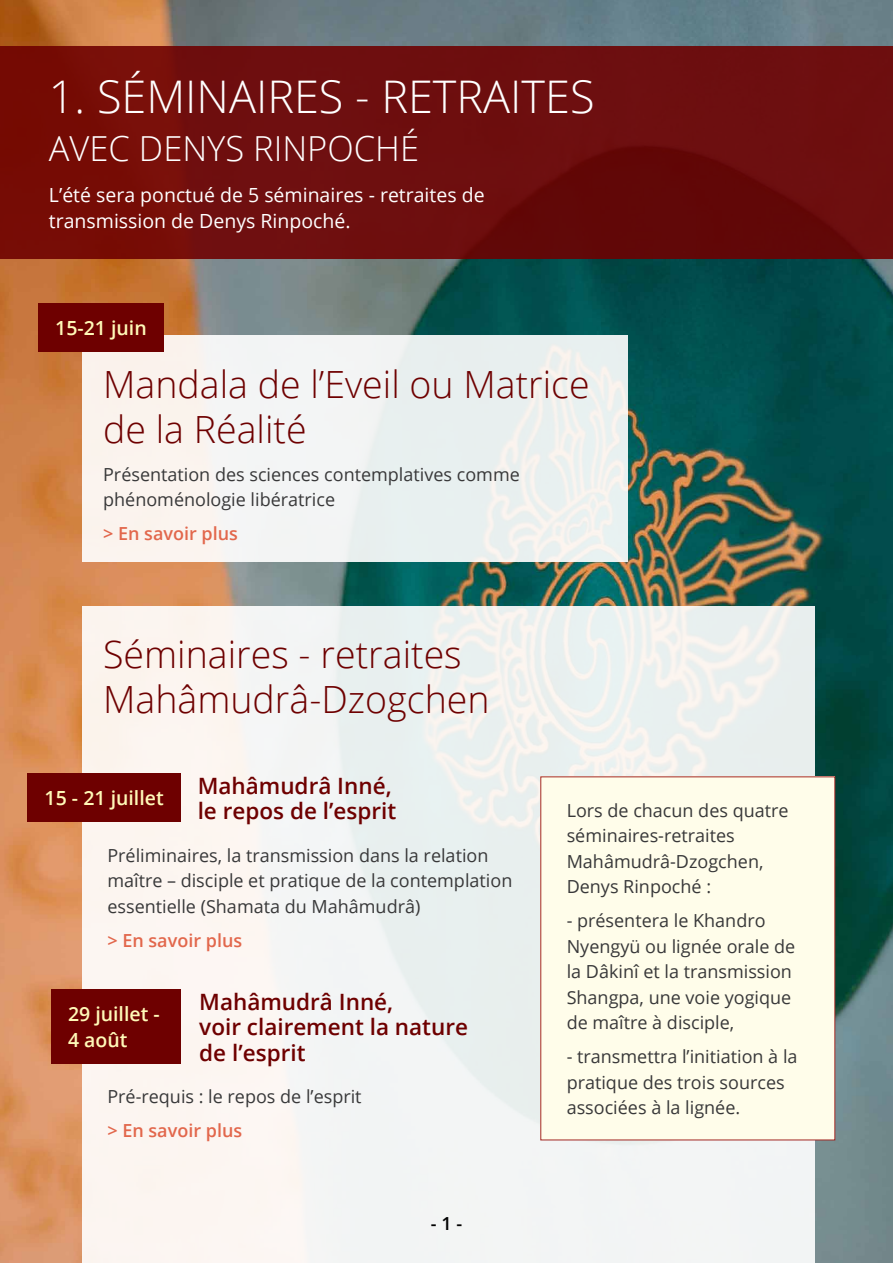
<style>
.page{position:relative;width:893px;height:1263px;background:#fff}
.page>*{position:absolute;margin:0;border:0;box-sizing:border-box;transform-origin:0 0}
.t1{font:300 45px "Open Sans";color:#fff}
.t2{font:300 37.5px/45px "Open Sans";color:#6e0000}
.t3{font:300 34.5px "Open Sans";color:#fff}
.t4{font:600 22.5px/25.5px "Open Sans";color:#6e0000}
.t5{font:19.5px/25.5px "Open Sans";color:#fff}
.t6{font:600 19.5px/25.5px "Open Sans";color:#fff9b8}
.t7{font:18px/25.5px "Open Sans";color:#383839}
.t8{font:600 18px "Open Sans";color:#e2674c}
.t9{font:600 18px "Open Sans";color:#000}
</style>
<div class="page">
<img style="left:0;top:0;width:893px;height:1263px">
<div style="left:82px;top:606px;width:732px;height:657px;background:#f3f5f1"></div>
<div style="left:0;top:47px;width:893px;height:212px;background:linear-gradient(to right,#750e09,#660c0f)"></div>
<div style="left:82px;top:335px;width:545px;height:227px;background:#f3f3ef"></div>
<div style="left:541px;top:777px;width:294px;height:363px;background:#fffdea"></div>
<div style="left:38px;top:303px;width:126px;height:49px;background:#6e0000"></div>
<div style="left:28px;top:773px;width:153px;height:49px;background:#6e0000"></div>
<div style="left:51px;top:989px;width:130px;height:74px;background:#6e0000"></div>
<h1 class="t1" style="left:49px;top:66px;width:542px">1. Séminaires - retraites</h1>
<h3 class="t3" style="left:49px;top:125px;width:372px">avec Denys Rinpoché</h3>
<p class="t5" style="left:49px;top:182px;width:437px">L’été sera ponctué de 5 séminaires - retraites de transmission de Denys Rinpoché.</p>
<p class="t6" style="left:55px;top:315px;width:93px">15-21 juin</p>
<h2 class="t2" style="left:103px;top:361px;width:488px">Mandala de l’Eveil ou Matrice de la Réalité</h2>
<p class="t7" style="left:103px;top:461px;width:418px">Présentation des sciences contemplatives comme phénoménologie libératrice</p>
<p class="t8" style="left:103px;top:522px;width:136px">&gt; En savoir plus</p>
<h2 class="t2" style="left:103px;top:631px;width:388px">Séminaires - retraites<br>Mahâmudrâ-Dzogchen</h2>
<p class="t4" style="left:198px;top:772px;width:200px">Mahâmudrâ Inné, le repos de l’esprit</p>
<p class="t7" style="left:107px;top:842px;width:406px">Préliminaires, la transmission dans la relation maître – disciple et pratique de la contemplation essentielle (Shamata du Mahâmudrâ)</p>
<p class="t8" style="left:107px;top:928px;width:136px">&gt; En savoir plus</p>
<p class="t6" style="left:45px;top:785px;width:121px">15 - 21 juillet</p>
<p class="t4" style="left:199px;top:988px;width:270px">Mahâmudrâ Inné,<br>voir clairement la nature de l’esprit</p>
<p class="t7" style="left:107px;top:1083px;width:256px">Pré-requis : le repos de l’esprit</p>
<p class="t8" style="left:107px;top:1118px;width:136px">&gt; En savoir plus</p>
<p class="t6" style="left:68px;top:1001px;width:93px">29 juillet -<br>4 août</p>
<p class="t9" style="left:431px;top:1211px;width:33px">- 1 -</p>
<p class="t7" style="left:567px;top:797px;width:223px">Lors de chacun des quatre séminaires-retraites<br>Mahâmudrâ-Dzogchen,<br>Denys Rinpoché :</p>
<p class="t7" style="left:567px;top:907px;width:230px">- présentera le Khandro<br>Nyengyü ou lignée orale de la Dâkinî et la transmission<br>Shangpa, une voie yogique de maître à disciple,</p>
<p class="t7" style="left:567px;top:1043px;width:232px">- transmettra l’initiation à la pratique des trois sources associées à la lignée.</p>
</div>
